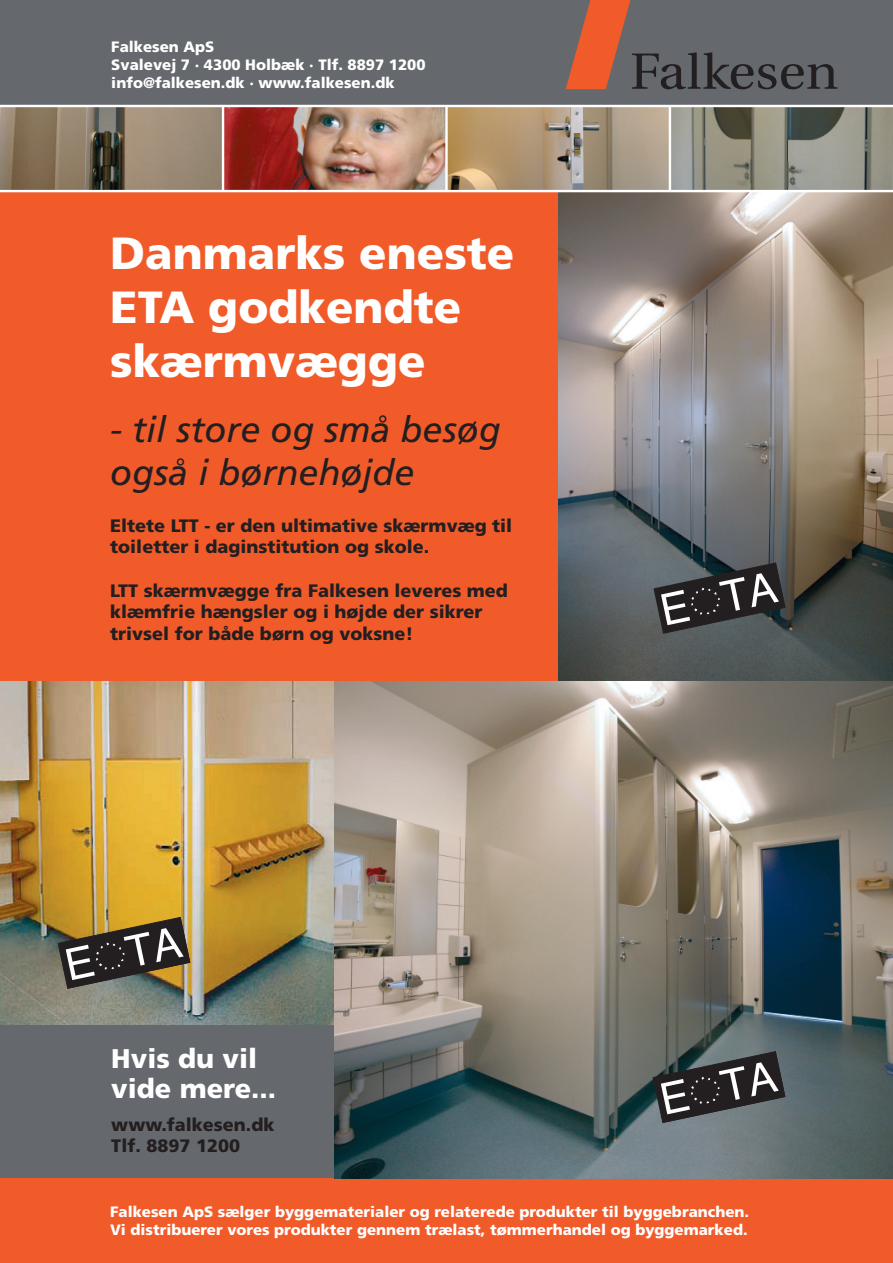
<style>
.page{position:relative;width:893px;height:1263px;background:#fff}
.page>*{position:absolute;margin:0;border:0;box-sizing:border-box;transform-origin:0 0}
.t1{font:900 45px/54px "Frutiger";color:#fff}
.t2{font:italic 36px/43.2px "Frutiger";color:#231f20}
.t3{font:900 27px/30px "Frutiger";color:#fff}
.t4{font:900 18px/21.6px "Frutiger";color:#231f20}
.t5{font:900 15px/18px "Frutiger";color:#fff}
</style>
<div class="page">
<div style="left:0;top:1023px;width:334px;height:154px;background:#65686c"></div>
<div style="left:0;top:0;width:892px;height:106px;background:#65686c"></div>
<div style="left:0;top:1177px;width:892px;height:85px;background:#f15b2a"></div>
<svg style="left:565px;top:0;width:272px;height:89px"></svg>
<img style="left:0;top:107px;width:892px;height:83px">
<img style="left:0;top:680px;width:334px;height:343px">
<img style="left:334px;top:680px;width:558px;height:497px">
<svg style="left:652px;top:1050px;width:133px;height:73px;background:#4f5354"></svg>
<svg style="left:57px;top:916px;width:134px;height:73px;background:#6a5e44"></svg>
<div style="left:0;top:191px;width:558px;height:489px;background:#f15b2a"></div>
<img style="left:558px;top:192px;width:334px;height:488px">
<svg style="left:653px;top:561px;width:132px;height:73px;background:#494b4d"></svg>
<hr style="left:0;top:190px;width:892px;height:2px;background:#fff">
<hr style="left:0;top:105px;width:892px;height:2px;background:#fff">
<hr style="left:445px;top:106px;width:2px;height:85px;background:#fff">
<hr style="left:222px;top:106px;width:2px;height:85px;background:#fff">
<hr style="left:668px;top:106px;width:2px;height:85px;background:#fff">
<p class="t5" style="left:111px;top:38px;width:316px">Falkesen ApS<br>Svalevej 7 · 4300 Holbæk · Tlf. 8897 1200 info@falkesen.dk · www.falkesen.dk</p>
<h1 class="t1" style="left:110px;top:229px;width:405px">Danmarks eneste<br>ETA godkendte skærmvægge</h1>
<h2 class="t2" style="left:110px;top:410px;width:392px">- til store og små besøg også i børnehøjde</h2>
<p class="t4" style="left:110px;top:516px;width:403px">Eltete LTT - er den ultimative skærmvæg til toiletter i daginstitution og skole.</p>
<p class="t4" style="left:110px;top:580px;width:399px">LTT skærmvægge fra Falkesen leveres med klæmfrie hængsler og i højde der sikrer trivsel for både børn og voksne!</p>
<h3 class="t3" style="left:111px;top:1045px;width:166px">Hvis du vil vide mere...</h3>
<p class="t4" style="left:111px;top:1114px;width:165px">www.falkesen.dk<br>Tlf. 8897 1200</p>
<p class="t5" style="left:110px;top:1203px;width:640px">Falkesen ApS sælger byggematerialer og relaterede produkter til byggebranchen.<br>Vi distribuerer vores produkter gennem trælast, tømmerhandel og byggemarked.</p>
</div>
